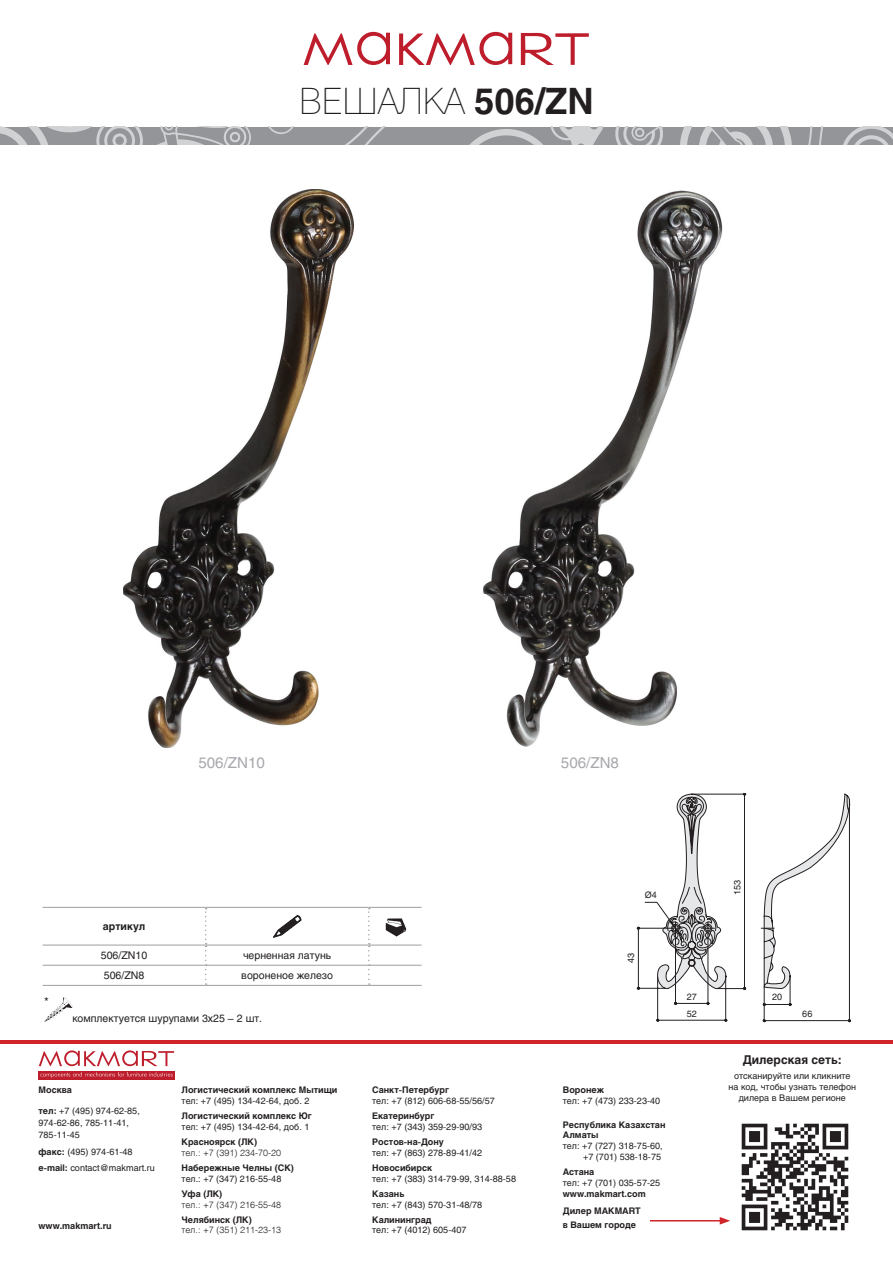
<style>
.page{position:relative;width:893px;height:1263px;background:#fff}
.page>*{position:absolute;margin:0;border:0;box-sizing:border-box;transform-origin:0 0}
.t1{font:36px "Helios Thin C";color:#231f20}
.t2{font:15px "Helios";color:#a8a9ad}
.t3{font:700 12px "Helios";color:#231f20}
.t4{font:12px "Helios";color:#231f20}
.t5{font:10.5px "Helios";color:#231f20}
.t6{font:700 10.5px "Helios";color:#231f20}
.t7{font:9px/10.8px "Helios";color:#231f20}
.t8{font:700 9px/10.8px "Helios";color:#231f20}
.t9{font:300 9px "Helios";color:#231f20}
.t10{font:9px "Arial";color:#231f20}
.s1{font-family:"Helios";font-weight:700}
.s2{font-weight:700}
.s3{font-family:"Helios"}
</style>
<div class="page">
<div style="left:0;top:127px;width:893px;height:18px;background:#939598"></div>
<svg style="left:0;top:127px;width:385px;height:18px"></svg>
<svg style="left:843px;top:127px;width:50px;height:18px"></svg>
<svg style="left:615px;top:127px;width:208px;height:18px"></svg>
<svg style="left:469px;top:127px;width:134px;height:18px"></svg>
<svg style="left:399px;top:32px;width:113px;height:33px"></svg>
<svg style="left:304px;top:32px;width:86px;height:33px"></svg>
<svg style="left:521px;top:33px;width:68px;height:32px"></svg>
<img style="left:741px;top:1123px;width:108px;height:108px">
<div style="left:39px;top:1071px;width:136px;height:8px;background:#be1d2c"></div>
<svg style="left:40px;top:1072px;width:133px;height:6px"></svg>
<svg style="left:39px;top:1050px;width:135px;height:16px"></svg>
<hr style="left:0;top:1040px;width:893px;height:3px;background:#d1232a">
<hr style="left:650px;top:1220px;width:72px;height:1px;background:#d1232a">
<svg style="left:720px;top:1217px;width:10px;height:7px"></svg>
<svg style="left:44px;top:997px;width:28px;height:25px"></svg>
<hr style="left:43px;top:907px;width:163px;height:1px;background:#a8a9ad">
<hr style="left:206px;top:907px;width:163px;height:1px;background:#a8a9ad">
<hr style="left:369px;top:907px;width:53px;height:1px;background:#a8a9ad">
<hr style="left:43px;top:944px;width:163px;height:2px;background:#a8a9ad">
<hr style="left:206px;top:944px;width:163px;height:2px;background:#a8a9ad">
<hr style="left:369px;top:944px;width:53px;height:2px;background:#a8a9ad">
<hr style="left:206px;top:965px;width:162px;height:1px;background:#a8a9ad">
<hr style="left:206px;top:985px;width:163px;height:1px;background:#a8a9ad">
<hr style="left:43px;top:965px;width:162px;height:1px;background:#a8a9ad">
<hr style="left:43px;top:985px;width:163px;height:1px;background:#a8a9ad">
<hr style="left:369px;top:965px;width:53px;height:1px;background:#a8a9ad">
<hr style="left:369px;top:985px;width:53px;height:1px;background:#a8a9ad">
<svg style="left:205px;top:908px;width:2px;height:77px"></svg>
<svg style="left:368px;top:908px;width:2px;height:77px"></svg>
<svg style="left:273px;top:915px;width:28px;height:22px"></svg>
<svg style="left:386px;top:918px;width:20px;height:18px"></svg>
<svg style="left:637px;top:901px;width:213px;height:121px"></svg>
<svg style="left:655px;top:793px;width:195px;height:198px"></svg>
<svg style="left:637px;top:926px;width:3px;height:4px"></svg>
<svg style="left:637px;top:986px;width:3px;height:4px"></svg>
<svg style="left:674px;top:1001px;width:3px;height:5px"></svg>
<svg style="left:656px;top:1018px;width:3px;height:4px"></svg>
<svg style="left:706px;top:1001px;width:4px;height:5px"></svg>
<svg style="left:724px;top:1018px;width:3px;height:4px"></svg>
<svg style="left:763px;top:1002px;width:3px;height:5px"></svg>
<svg style="left:789px;top:1002px;width:3px;height:5px"></svg>
<svg style="left:763px;top:1018px;width:3px;height:4px"></svg>
<img style="left:123px;top:189px;width:231px;height:559px">
<img style="left:483px;top:191px;width:239px;height:555px">
<h1 class="t1" style="left:299px;top:80px;width:296px">ВЕШАЛКА <span class="s1">506/ZN</span></h1>
<h2 class="t2" style="left:198px;top:754px;width:68px">506/ZN10</h2>
<h2 class="t2" style="left:561px;top:754px;width:60px">506/ZN8</h2>
<h3 class="t4" style="left:44px;top:994px;width:6px">*</h3>
<p class="t6" style="left:103px;top:920px;width:44px">артикул</p>
<p class="t5" style="left:101px;top:949px;width:48px">506/ZN10</p>
<p class="t5" style="left:243px;top:949px;width:90px">черненная латунь</p>
<p class="t5" style="left:104px;top:969px;width:42px">506/ZN8</p>
<p class="t5" style="left:241px;top:969px;width:93px">вороненое железо</p>
<p class="t5" style="left:72px;top:1012px;width:191px">комплектуется шурупами 3х25 – 2 шт.</p>
<p class="t8" style="left:39px;top:1085px;width:35px">Москва</p>
<p class="t7" style="left:39px;top:1105px;width:103px;line-height:12px"><span class="s2">тел:</span> +7 (495) 974-62-85,<br>974-62-86, 785-11-41,<br>785-11-45</p>
<p class="t7" style="left:39px;top:1143px;width:118px;line-height:16.2px"><span class="s2">факс:</span> (495) 974-61-48 <span class="s2">e-mail:</span> contact@makmart.ru</p>
<p class="t8" style="left:39px;top:1221px;width:75px">www.makmart.ru</p>
<p class="t8" style="left:182px;top:1085px;width:157px">Логистический комплекс Мытищи</p>
<p class="t7" style="left:182px;top:1095px;width:129px">тел: +7 (495) 134-42-64, доб. 2</p>
<p class="t8" style="left:182px;top:1110px;width:132px">Логистический комплекс Юг</p>
<p class="t7" style="left:182px;top:1121px;width:129px">тел: +7 (495) 134-42-64, доб. 1</p>
<p class="t8" style="left:182px;top:1136px;width:77px">Красноярск (ЛК)</p>
<p class="t9" style="left:182px;top:1147px;width:101px">тел.: +7 (391) 234-70-20</p>
<p class="t8" style="left:182px;top:1162px;width:114px">Набережные Челны (CК)</p>
<p class="t7" style="left:182px;top:1173px;width:101px">тел.: +7 (347) 216-55-48</p>
<p class="t8" style="left:182px;top:1188px;width:42px">Уфа (ЛК)</p>
<p class="t9" style="left:182px;top:1199px;width:101px">тел.: +7 (347) 216-55-48</p>
<p class="t8" style="left:182px;top:1214px;width:72px">Челябинск (ЛК)</p>
<p class="t9" style="left:182px;top:1225px;width:101px">тел.: +7 (351) 211-23-13</p>
<p class="t8" style="left:372px;top:1085px;width:78px">Санкт-Петербург</p>
<p class="t7" style="left:372px;top:1095px;width:124px">тел: +7 (812) 606-68-55/56/57</p>
<p class="t8" style="left:372px;top:1110px;width:64px">Екатеринбург</p>
<p class="t7" style="left:372px;top:1121px;width:111px">тел: +7 (343) 359-29-90/93</p>
<p class="t8" style="left:372px;top:1136px;width:73px">Ростов-на-Дону</p>
<p class="t7" style="left:372px;top:1147px;width:111px">тел: +7 (863) 278-89-41/42</p>
<p class="t8" style="left:372px;top:1162px;width:61px">Новосибирск</p>
<p class="t7" style="left:372px;top:1173px;width:145px">тел: +7 (383) 314-79-99, 314-88-58</p>
<p class="t8" style="left:372px;top:1188px;width:34px">Казань</p>
<p class="t7" style="left:372px;top:1199px;width:111px">тел: +7 (843) 570-31-48/78</p>
<p class="t8" style="left:372px;top:1214px;width:61px">Калининград</p>
<p class="t7" style="left:372px;top:1225px;width:96px">тел: +7 (4012) 605-407</p>
<p class="t10" style="left:645px;top:889px;width:14px">Ø<span class="s3">4</span></p>
<p class="t7" style="left:625px;top:963px;width:12px;rotate:-90deg">43</p>
<p class="t8" style="left:563px;top:1085px;width:43px">Воронеж</p>
<p class="t7" style="left:563px;top:1095px;width:99px">тел: +7 (473) 233-23-40</p>
<p class="t8" style="left:563px;top:1119px;width:104px">Республика Казахстан<br>Алматы</p>
<p class="t7" style="left:563px;top:1140px;width:101px;text-align:right">тел: +7 (727) 318-75-60, +7 (701) 538-18-75</p>
<p class="t8" style="left:563px;top:1166px;width:33px">Астана</p>
<p class="t7" style="left:563px;top:1177px;width:99px">тел: +7 (701) 035-57-25</p>
<p class="t8" style="left:563px;top:1184px;width:84px;line-height:17.7px">www.makmart.com<br>Дилер MAKMART</p>
<p class="t8" style="left:563px;top:1219px;width:75px">в Вашем городе</p>
<p class="t7" style="left:732px;top:895px;width:17px;rotate:-90deg">153</p>
<p class="t7" style="left:687px;top:991px;width:12px">27</p>
<p class="t7" style="left:772px;top:991px;width:12px">20</p>
<p class="t7" style="left:687px;top:1008px;width:12px">52</p>
<p class="t7" style="left:802px;top:1008px;width:12px">66</p>
<h3 class="t3" style="left:743px;top:1053px;width:101px">Дилерская сеть:</h3>
<p class="t7" style="left:729px;top:1071px;width:129px;text-align:center">отсканируйте или кликните на код, чтобы узнать телефон дилера в Вашем регионе</p>
</div>
